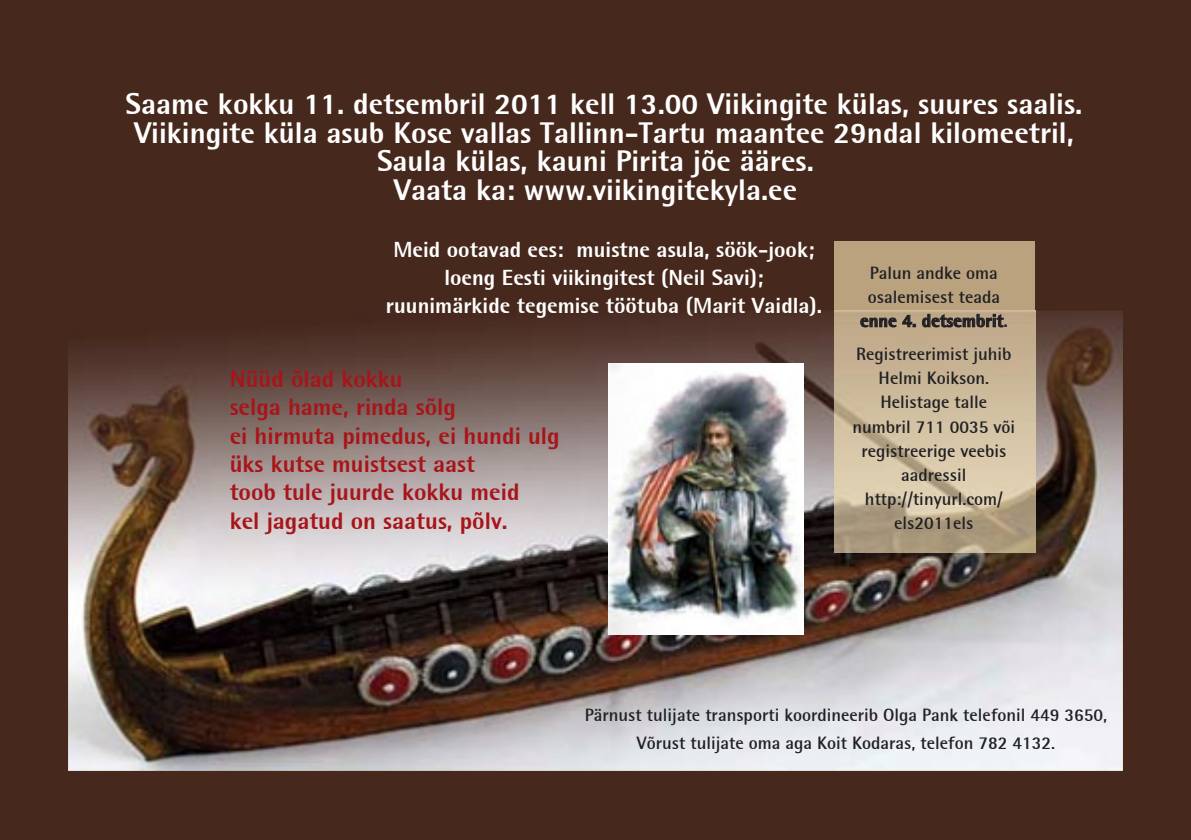
<style>
.page{position:relative;width:1191px;height:840px;background:#fff}
.page>*{position:absolute;margin:0;border:0;box-sizing:border-box;transform-origin:0 0}
.t1{font:800 30px/28.4px "AT Rotis Semi Sans";color:#fff;text-align:center}
.t2{font:800 24px/28.4px "AT Rotis Semi Sans";color:#a81419}
.t3{font:800 22px/28.4px "AT Rotis Semi Sans";color:#fff;text-align:center}
.t4{font:700 18px/24px "AT Rotis Semi Sans";color:#202024;text-align:center}
.t5{font:800 18px "AT Rotis Semi Sans";color:#202024}
</style>
<div class="page">
<div style="left:0;top:0;width:1191px;height:839px;background:#46281c"></div>
<img style="left:68px;top:310px;width:1055px;height:460px">
<div style="left:834px;top:241px;width:201px;height:69px;background:#baa27f"></div>
<img style="left:834px;top:310px;width:201px;height:242px">
<svg style="left:859px;top:313px;width:145px;height:15px;background:#8b7c67"></svg>
<img style="left:608px;top:363px;width:195px;height:271px">
<h1 class="t1" style="left:126px;top:89px;width:958px">Saame kokku 11. detsembril 2011 kell 13.00 Viikingite külas, suures saalis.<br>Viikingite küla asub Kose vallas Tallinn-Tartu maantee 29ndal kilomeetril, Saula külas, kauni Pirita jõe ääres.<br>Vaata ka: www.viikingitekyla.ee</h1>
<p class="t3" style="left:386px;top:234px;width:438px">Meid ootavad ees: muistne asula, söök-jook; loeng Eesti viikingitest (Neil Savi); ruunimärkide tegemise töötuba (Marit Vaidla).</p>
<p class="t4" style="left:867px;top:260px;width:134px;text-align:left">Palun andke oma osalemisest teada</p>
<p class="t5" style="left:860px;top:309px;width:149px">enne 4. detsembrit.</p>
<p class="t4" style="left:852px;top:342px;width:164px">Registreerimist juhib<br>Helmi Koikson.<br>Helistage talle numbril 711 0035 või registreerige veebis aadressil http://tinyurl.com/ els2011els</p>
<h2 class="t2" style="left:230px;top:363px;width:331px">Nüüd õlad kokku<br>selga hame, rinda sõlg<br>ei hirmuta pimedus, ei hundi ulg üks kutse muistsest aast<br>toob tule juurde kokku meid<br>kel jagatud on saatus, põlv.</h2>
<p class="t4" style="left:585px;top:700px;width:524px;line-height:28.4px">Pärnust tulijate transporti koordineerib Olga Pank telefonil 449 3650,<br>Võrust tulijate oma aga Koit Kodaras, telefon 782 4132.</p>
</div>
